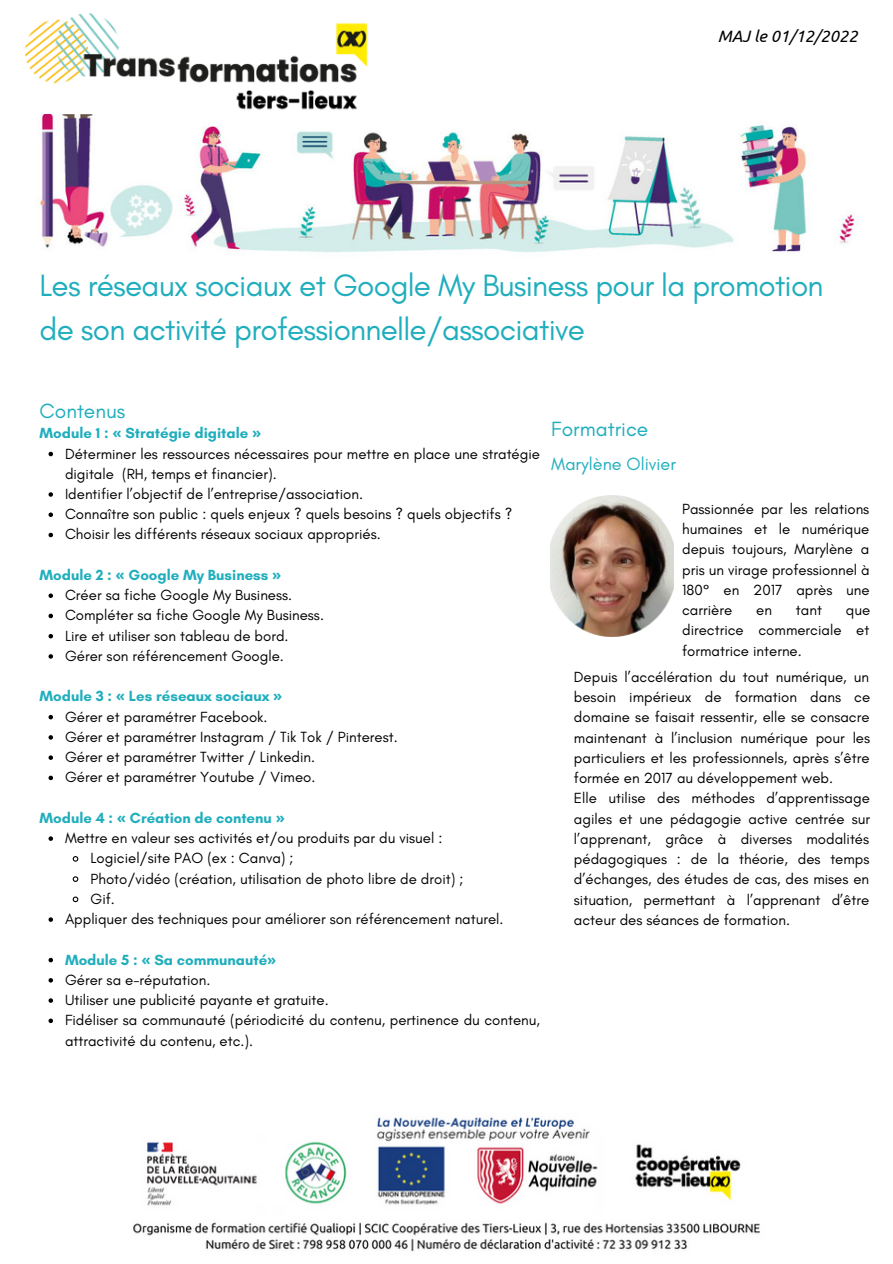
<style>
.page{position:relative;width:893px;height:1264px;background:#fff}
.page>*{position:absolute;margin:0;border:0;box-sizing:border-box;transform-origin:0 0}
.t1{font:31.5px/43.8px "Glacial Indifference";letter-spacing:-.025em;color:#20aebd}
.t2{font:21px "Glacial Indifference";color:#20aebd}
.t3{font:18px "Glacial Indifference";color:#20aebd}
.t4{font:italic 16.5px "Ubuntu";color:#000}
.t5{font:15px/20.2px "Glacial Indifference";color:#000}
.t6{font:700 15px "Glacial Indifference";color:#20aebd}
.s1{font-family:"Noto Sans"}
.s2{font-weight:700;color:#20aebd}
.s3{font-family:"Noto Sans";font-weight:700;color:#20aebd}
</style>
<div class="page">
<img style="left:25px;top:13px;width:343px;height:97px">
<img style="left:37px;top:114px;width:819px;height:139px">
<img style="left:550px;top:496px;width:123px;height:140px">
<img style="left:133px;top:1117px;width:627px;height:135px">
<svg style="left:48px;top:452px;width:5px;height:4px"></svg>
<svg style="left:48px;top:492px;width:5px;height:5px"></svg>
<svg style="left:48px;top:512px;width:5px;height:5px"></svg>
<svg style="left:48px;top:532px;width:5px;height:5px"></svg>
<svg style="left:48px;top:593px;width:5px;height:5px"></svg>
<svg style="left:48px;top:613px;width:5px;height:5px"></svg>
<svg style="left:48px;top:634px;width:5px;height:4px"></svg>
<svg style="left:48px;top:654px;width:5px;height:4px"></svg>
<svg style="left:48px;top:715px;width:5px;height:4px"></svg>
<svg style="left:48px;top:735px;width:5px;height:4px"></svg>
<svg style="left:48px;top:755px;width:5px;height:5px"></svg>
<svg style="left:48px;top:775px;width:5px;height:5px"></svg>
<svg style="left:48px;top:836px;width:5px;height:4px"></svg>
<svg style="left:72px;top:856px;width:7px;height:6px"></svg>
<svg style="left:72px;top:876px;width:7px;height:6px"></svg>
<svg style="left:72px;top:896px;width:7px;height:7px"></svg>
<svg style="left:48px;top:917px;width:5px;height:4px"></svg>
<svg style="left:48px;top:957px;width:5px;height:5px"></svg>
<svg style="left:48px;top:978px;width:5px;height:4px"></svg>
<svg style="left:48px;top:998px;width:5px;height:4px"></svg>
<svg style="left:48px;top:1018px;width:5px;height:5px"></svg>
<p class="t4" style="left:717px;top:27px;width:141px">MAJ le 01/12/2022</p>
<h1 class="t1" style="left:40px;top:263px;width:785px">Les réseaux sociaux et Google My Business pour la promotion de son activité professionnelle/associative</h1>
<h2 class="t2" style="left:40px;top:398px;width:87px">Contenus</h2>
<p class="t6" style="left:40px;top:424px;width:223px">Module 1 : <span class="s1">«</span> Stratégie digitale <span class="s1">»</span></p>
<p class="t5" style="left:65px;top:443px;width:476px">Déterminer les ressources nécessaires pour mettre en place une stratégie digitale (RH, temps et financier).<br>Identifier l’objectif de l’entreprise/association.<br>Connaître son public : quels enjeux ? quels besoins ? quels objectifs ?<br>Choisir les différents réseaux sociaux appropriés.</p>
<p class="t6" style="left:40px;top:565px;width:243px">Module 2 : <span class="s1">«</span> Google My Business <span class="s1">»</span></p>
<p class="t5" style="left:65px;top:585px;width:260px">Créer sa fiche Google My Business.<br>Compléter sa fiche Google My Business.<br>Lire et utiliser son tableau de bord.<br>Gérer son référencement Google.</p>
<p class="t6" style="left:40px;top:687px;width:244px">Module 3 : <span class="s1">«</span> Les réseaux sociaux <span class="s1">»</span></p>
<p class="t5" style="left:65px;top:706px;width:334px">Gérer et paramétrer Facebook.<br>Gérer et paramétrer Instagram / Tik Tok / Pinterest.<br>Gérer et paramétrer Twitter / Linkedin.<br>Gérer et paramétrer Youtube / Vimeo.</p>
<p class="t6" style="left:40px;top:808px;width:247px">Module 4 : <span class="s1">«</span> Création de contenu <span class="s1">»</span></p>
<p class="t5" style="left:65px;top:827px;width:379px">Mettre en valeur ses activités et/ou produits par du visuel :</p>
<p class="t5" style="left:90px;top:848px;width:205px">Logiciel/site PAO (ex : Canva) ;</p>
<p class="t5" style="left:90px;top:868px;width:374px">Photo/vidéo (création, utilisation de photo libre de droit) ;</p>
<p class="t5" style="left:90px;top:888px;width:26px">Gif.</p>
<p class="t5" style="left:65px;top:908px;width:440px">Appliquer des techniques pour améliorer son référencement naturel.</p>
<p class="t5" style="left:65px;top:949px;width:476px"><span class="s2">Module 5 :</span> <span class="s3">«</span> <span class="s2">Sa communauté</span><span class="s3">»<br></span>Gérer sa e-réputation.<br>Utiliser une publicité payante et gratuite.<br>Fidéliser sa communauté (périodicité du contenu, pertinence du contenu, attractivité du contenu, etc.).</p>
<h2 class="t2" style="left:551px;top:415px;width:99px">Formatrice</h2>
<p class="t3" style="left:551px;top:453px;width:126px">Marylène Olivier</p>
<p class="t5" style="left:682px;top:498px;width:189px;text-align:justify">Passionnée par les relations humaines et le numérique depuis toujours, Marylène a pris un virage professionnel à 180° en 2017 après une carrière</p>
<p class="t5" style="left:756px;top:599px;width:17px">en</p>
<p class="t5" style="left:795px;top:599px;width:28px">tant</p>
<p class="t5" style="left:682px;top:599px;width:190px;text-align:justify;text-indent:164px">que directrice commerciale et formatrice interne.</p>
<p class="t5" style="left:574px;top:666px;width:298px">Depuis l’accélération du tout numérique, un besoin impérieux de formation dans ce domaine se faisait ressentir, elle se consacre maintenant à l’inclusion numérique pour les particuliers et les professionnels, après s’être formée en 2017 au développement web.<br>Elle utilise des méthodes d’apprentissage agiles et une pédagogie active centrée sur l’apprenant, grâce à diverses modalités pédagogiques : de la théorie, des temps d’échanges, des études de cas, des mises en situation, permettant à l’apprenant d’être acteur des séances de formation.</p>
</div>
